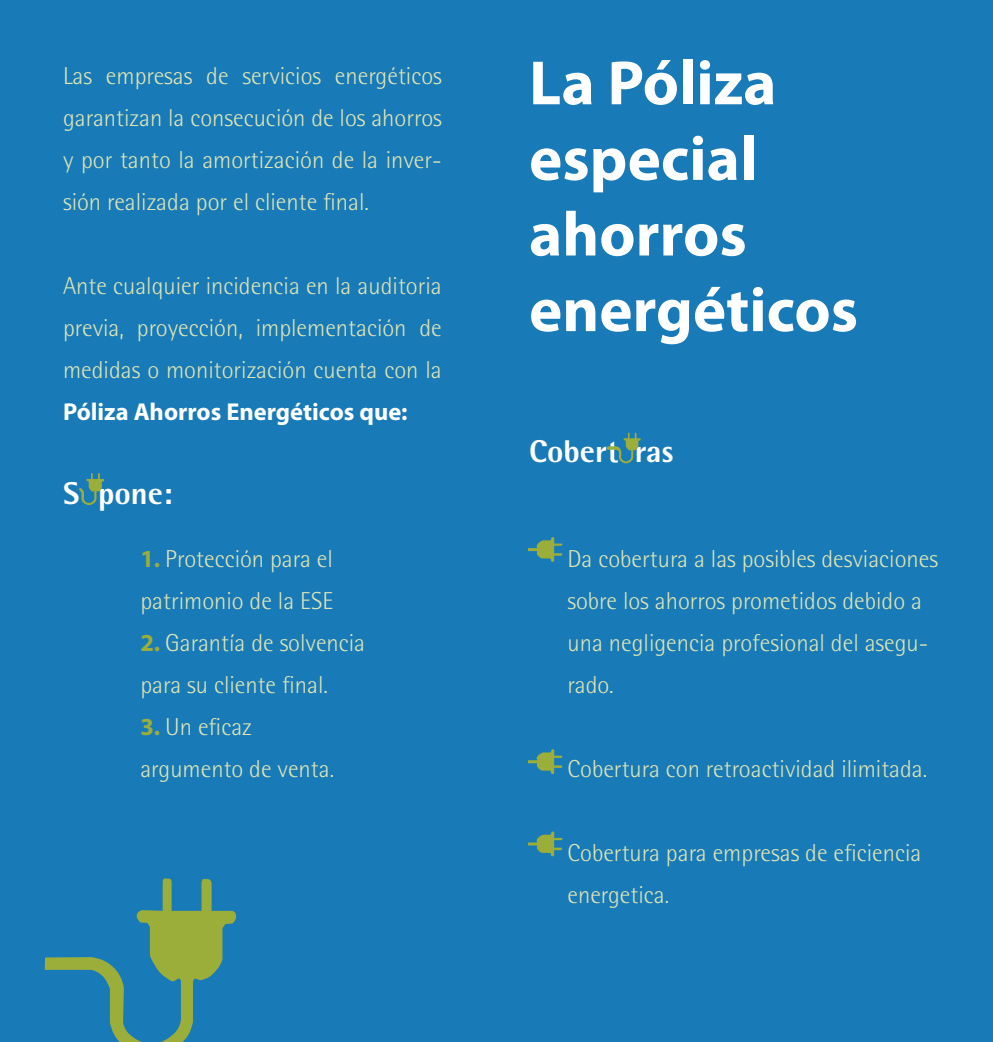
<style>
.page{position:relative;width:993px;height:1042px;background:#fff}
.page>*{position:absolute;margin:0;border:0;box-sizing:border-box;transform-origin:0 0}
.t1{font:700 63px/75.6px "Myriad Pro";color:#fff}
.t2{font:800 31.5px "Rotis Semi Sans";color:#fff}
.t3{font:300 24.5px/42px "Rotis Semi Sans";color:#dde5b4}
.t4{font:700 24.5px "Myriad Pro";color:#fff}
.s1{font-family:"Myriad Pro";font-weight:700;color:#9bae3a}
</style>
<div class="page">
<div style="left:0;top:0;width:992px;height:1042px;background:#197ab8"></div>
<svg style="left:528px;top:537px;width:34px;height:25px"></svg>
<svg style="left:528px;top:749px;width:34px;height:25px"></svg>
<svg style="left:528px;top:831px;width:34px;height:25px"></svg>
<svg style="left:78px;top:473px;width:26px;height:32px"></svg>
<svg style="left:607px;top:432px;width:33px;height:31px"></svg>
<svg style="left:45px;top:878px;width:191px;height:164px"></svg>
<p class="t3" style="left:63px;top:55px;width:380px;text-align:justify">Las empresas de servicios energéticos garantizan la consecución de los ahorros y por tanto la amortización de la inver&shy;sión realizada por el cliente final.</p>
<p class="t3" style="left:63px;top:265px;width:380px;text-align:justify">Ante cualquier incidencia en la auditoria previa, proyección, implementación de medidas o monitorización cuenta con la</p>
<p class="t4" style="left:63px;top:396px;width:346px">Póliza Ahorros Energéticos que:</p>
<p class="t2" style="left:63px;top:473px;width:111px">S pone:</p>
<p class="t3" style="left:140px;top:538px;width:194px"><span class="s1">1.</span> Protección para el patrimonio de la ESE</p>
<p class="t3" style="left:140px;top:622px;width:226px"><span class="s1">2.</span> Garantía de solvencia para su cliente final.</p>
<p class="t3" style="left:140px;top:706px;width:195px"><span class="s1">3.</span> Un eficaz argumento de venta.</p>
<h1 class="t1" style="left:529px;top:43px;width:330px">La Póliza especial ahorros energéticos</h1>
<p class="t2" style="left:529px;top:431px;width:146px">Cober ras</p>
<p class="t3" style="left:567px;top:538px;width:372px">Da cobertura a las posibles desviaciones sobre los ahorros prometidos debido a una negligencia profesional del asegu&shy;rado.</p>
<p class="t3" style="left:567px;top:748px;width:361px">Cobertura con retroactividad ilimitada.</p>
<p class="t3" style="left:567px;top:832px;width:355px">Cobertura para empresas de eficiencia energetica.</p>
</div>
